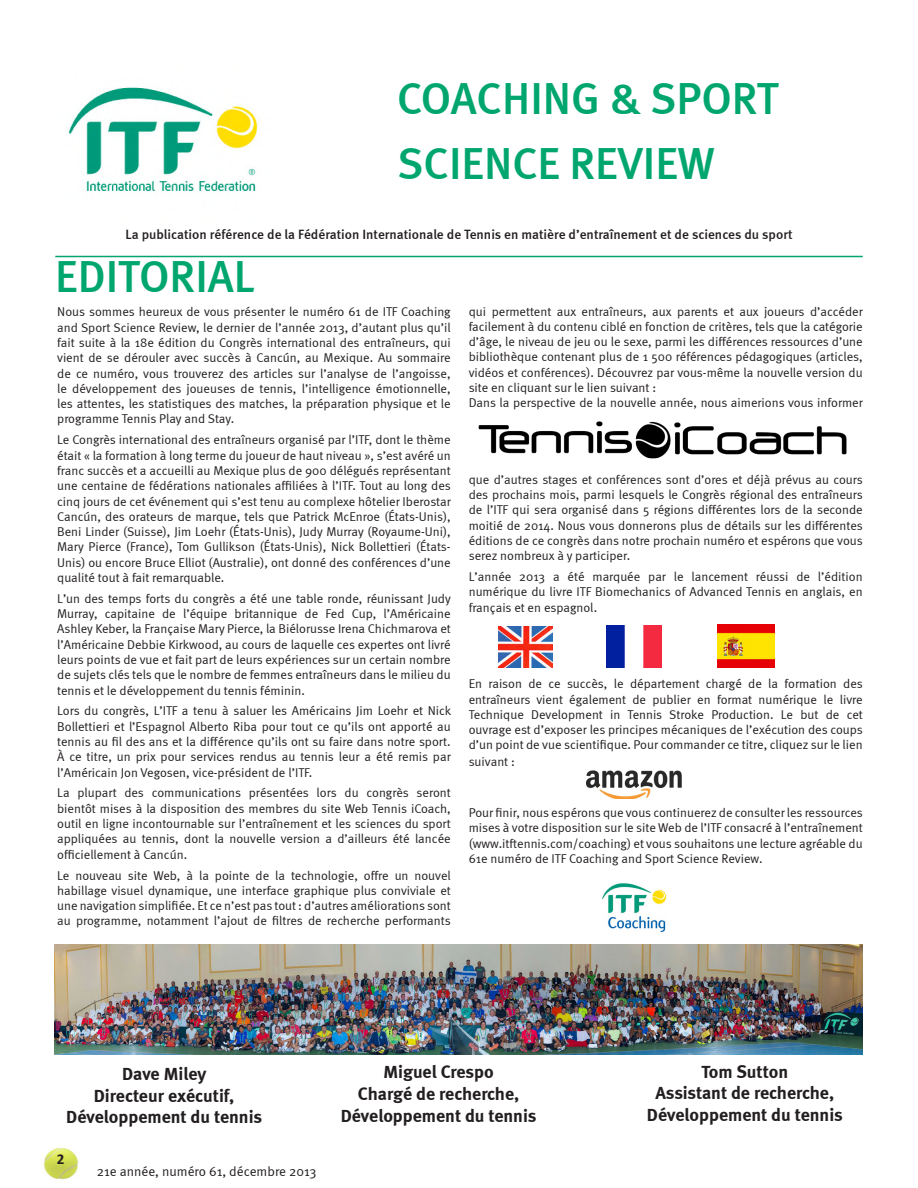
<style>
.page{position:relative;width:918px;height:1188px;background:#fff}
.page>*{position:absolute;margin:0;border:0;box-sizing:border-box;transform-origin:0 0}
.Subtitle_1{font:45px "Meta Medium LF";color:#00a66e}
.t1{font:700 18px "Meta";color:#231f20}
.t2{font:700 15px "Calibri";color:#231f20}
.Body_bold{font:13.5px "Meta Medium LF";color:#231f20}
.Body_normal{font:13.5px "Meta Normal";color:#231f20}
.Body_normal-2{font:12.75px/15.3px "Meta Normal";color:#231f20;text-align:justify}
</style>
<div class="page">
<hr style="left:55px;top:256px;width:808px;height:1px;background:#00a66e">
<img style="left:68px;top:87px;width:190px;height:105px">
<img style="left:44px;top:1148px;width:35px;height:32px">
<img style="left:55px;top:945px;width:807px;height:109px">
<img style="left:478px;top:421px;width:369px;height:38px">
<img style="left:498px;top:627px;width:54px;height:40px">
<img style="left:606px;top:626px;width:56px;height:41px">
<img style="left:717px;top:625px;width:57px;height:42px">
<img style="left:586px;top:770px;width:96px;height:29px">
<img style="left:602px;top:883px;width:65px;height:50px">
<p class="Subtitle_1" style="left:397px;top:73px;width:383px">COACHING &amp; SPORT</p>
<p class="Subtitle_1" style="left:397px;top:137px;width:319px">SCIENCE REVIEW</p>
<p class="Body_bold" style="left:126px;top:227px;width:669px">La publication référence de la Fédération Internationale de Tennis en matière d’entraînement et de sciences du sport</p>
<p class="Subtitle_1" style="left:55px;top:251px;width:201px">EDITORIAL</p>
<p class="Body_normal-2" style="left:57px;top:304px;width:395px">Nous sommes heureux de vous présenter le numéro 61 de ITF Coaching and Sport Science Review, le dernier de l’année 2013, d’autant plus qu’il fait suite à la 18e édition du Congrès international des entraîneurs, qui vient de se dérouler avec succès à Cancún, au Mexique. Au sommaire de ce numéro, vous trouverez des articles sur l’analyse de l’angoisse, le développement des joueuses de tennis, l’intelligence émotionnelle, les attentes, les statistiques des matches, la préparation physique et le programme Tennis Play and Stay.</p>
<p class="Body_normal-2" style="left:57px;top:432px;width:395px">Le Congrès international des entraîneurs organisé par l’ITF, dont le thème était « la formation à long terme du joueur de haut niveau », s’est avéré un franc succès et a accueilli au Mexique plus de 900 délégués représentant une centaine de fédérations nationales affiliées à l’ITF. Tout au long des cinq jours de cet événement qui s’est tenu au complexe hôtelier Iberostar Cancún, des orateurs de marque, tels que Patrick McEnroe (États-Unis), Beni Linder (Suisse), Jim Loehr (États-Unis), Judy Murray (Royaume-Uni), Mary Pierce (France), Tom Gullikson (États-Unis), Nick Bollettieri (États-Unis) ou encore Bruce Elliot (Australie), ont donné des conférences d’une qualité tout à fait remarquable.</p>
<p class="Body_normal-2" style="left:57px;top:591px;width:395px">L’un des temps forts du congrès a été une table ronde, réunissant Judy Murray, capitaine de l’équipe britannique de Fed Cup, l’Américaine Ashley Keber, la Française Mary Pierce, la Biélorusse Irena Chichmarova et l’Américaine Debbie Kirkwood, au cours de laquelle ces expertes ont livré leurs points de vue et fait part de leurs expériences sur un certain nombre de sujets clés tels que le nombre de femmes entraîneurs dans le milieu du tennis et le développement du tennis féminin.</p>
<p class="Body_normal-2" style="left:57px;top:703px;width:395px">Lors du congrès, L’ITF a tenu à saluer les Américains Jim Loehr et Nick Bollettieri et l’Espagnol Alberto Riba pour tout ce qu’ils ont apporté au tennis au fil des ans et la différence qu’ils ont su faire dans notre sport.<br>À ce titre, un prix pour services rendus au tennis leur a été remis par l’Américain Jon Vegosen, vice-président de l’ITF.</p>
<p class="Body_normal-2" style="left:57px;top:785px;width:395px">La plupart des communications présentées lors du congrès seront bientôt mises à la disposition des membres du site Web Tennis iCoach, outil en ligne incontournable sur l’entraînement et les sciences du sport appliquées au tennis, dont la nouvelle version a d’ailleurs été lancée officiellement à Cancún.</p>
<p class="Body_normal-2" style="left:57px;top:867px;width:395px">Le nouveau site Web, à la pointe de la technologie, offre un nouvel habillage visuel dynamique, une interface graphique plus conviviale et une navigation simplifiée. Et ce n’est pas tout : d’autres améliorations sont au programme, notamment l’ajout de filtres de recherche performants</p>
<p class="Body_normal-2" style="left:469px;top:303px;width:396px">qui permettent aux entraîneurs, aux parents et aux joueurs d’accéder facilement à du contenu ciblé en fonction de critères, tels que la catégorie d’âge, le niveau de jeu ou le sexe, parmi les différences ressources d’une bibliothèque contenant plus de 1 500 références pédagogiques (articles, vidéos et conférences). Découvrez par vous-même la nouvelle version du site en cliquant sur le lien suivant :</p>
<p class="Body_normal-2" style="left:469px;top:395px;width:396px">Dans la perspective de la nouvelle année, nous aimerions vous informer</p>
<p class="Body_normal-2" style="left:469px;top:472px;width:396px">que d’autres stages et conférences sont d’ores et déjà prévus au cours des prochains mois, parmi lesquels le Congrès régional des entraîneurs de l’ITF qui sera organisé dans 5 régions différentes lors de la seconde moitié de 2014. Nous vous donnerons plus de détails sur les différentes éditions de ce congrès dans notre prochain numéro et espérons que vous serez nombreux à y participer.</p>
<p class="Body_normal-2" style="left:469px;top:569px;width:395px">L’année 2013 a été marquée par le lancement réussi de l’édition numérique du livre ITF Biomechanics of Advanced Tennis en anglais, en français et en espagnol.</p>
<p class="Body_normal-2" style="left:469px;top:676px;width:396px">En raison de ce succès, le département chargé de la formation des entraîneurs vient également de publier en format numérique le livre Technique Development in Tennis Stroke Production. Le but de cet ouvrage est d’exposer les principes mécaniques de l’exécution des coups d’un point de vue scientifique. Pour commander ce titre, cliquez sur le lien suivant :</p>
<p class="Body_normal-2" style="left:469px;top:805px;width:396px">Pour finir, nous espérons que vous continuerez de consulter les ressources mises à votre disposition sur le site Web de l’ITF consacré à l’entraînement (www.itftennis.com/coaching) et vous souhaitons une lecture agréable du 61e numéro de ITF Coaching and Sport Science Review.</p>
<p class="t1" style="left:122px;top:1063px;width:86px">Dave Miley</p>
<p class="t1" style="left:94px;top:1085px;width:142px">Directeur exécutif,</p>
<p class="t1" style="left:66px;top:1106px;width:197px">Développement du tennis</p>
<p class="t2" style="left:57px;top:1149px;width:9px">2</p>
<p class="Body_normal" style="left:97px;top:1163px;width:221px">21e année, numéro 61, décembre 2013</p>
<p class="t1" style="left:383px;top:1062px;width:112px">Miguel Crespo</p>
<p class="t1" style="left:358px;top:1083px;width:163px">Chargé de recherche,</p>
<p class="t1" style="left:341px;top:1105px;width:197px">Développement du tennis</p>
<p class="t1" style="left:701px;top:1061px;width:88px">Tom Sutton</p>
<p class="t1" style="left:655px;top:1082px;width:180px">Assistant de recherche,</p>
<p class="t1" style="left:647px;top:1104px;width:197px">Développement du tennis</p>
</div>
